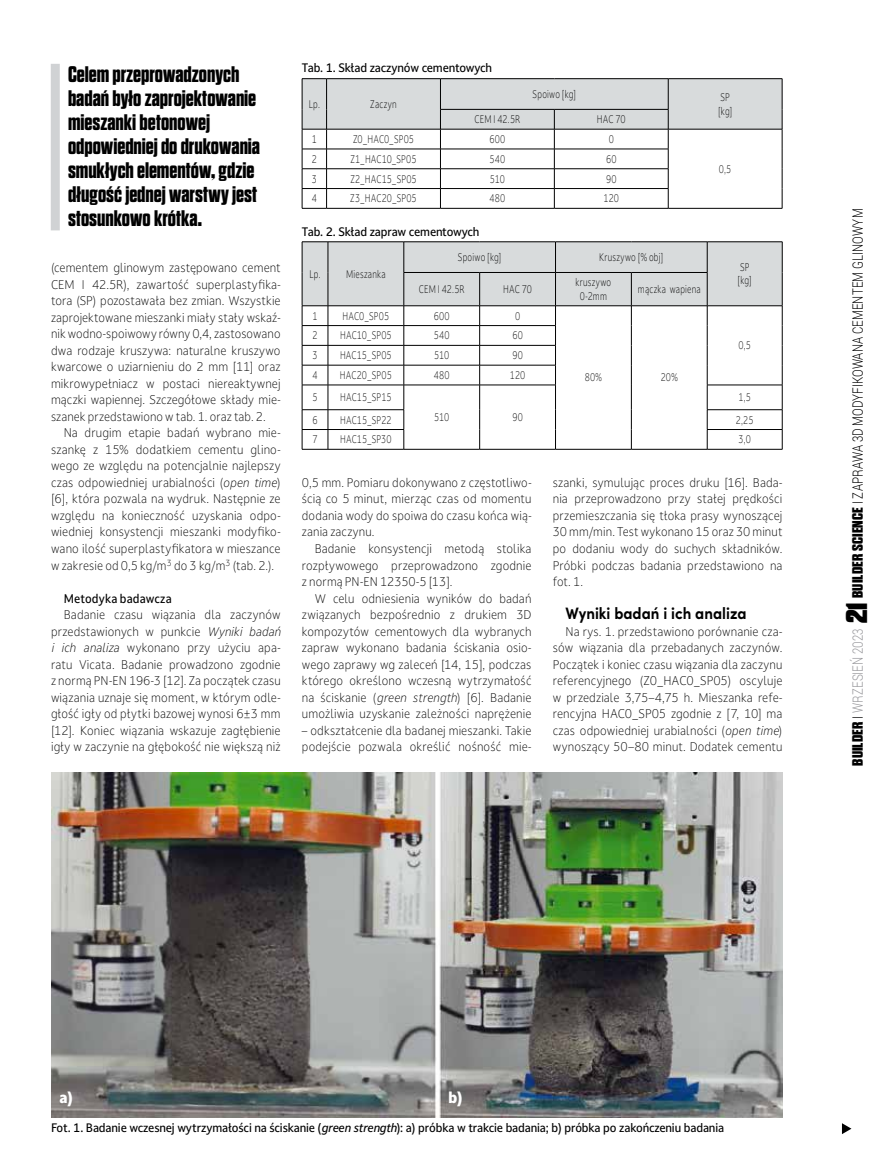
<style>
.page{position:relative;width:893px;height:1170px;background:#fff}
.page>*{position:absolute;margin:0;border:0;box-sizing:border-box;transform-origin:0 0}
.t1{font:700 expanded 22.5px/24px "Dharma Gothic E";color:#000;scale:1.05 1}
.t2{font:700 16.5px "Sofia Pro";color:#000;scale:.9 1}
.t3{font:900 15px "Darkmode On CC";color:#fff;scale:.95 1}
.t4{font:300 14.25px "Roboto";letter-spacing:.005em;color:#000;scale:.8 1}
.t5{font:300 12px/16.5px "Darkmode On CC";letter-spacing:.01em;color:#000;text-align:justify;scale:.93 1}
.t6{font:300 12px/16.5px "Darkmode On CC";letter-spacing:.01em;color:#000;text-align:justify;scale:.92 1}
.t7{font:500 12px "Darkmode On CC";letter-spacing:.01em;color:#000;scale:.92 1}
.t8{font:500 11.7px "Darkmode On CC";letter-spacing:-.015em;color:#000;scale:.95 1}
.t9{font:300 10.5px/13.5px "Darkmode On CC";letter-spacing:.02em;color:#000;scale:.75 1}
.s1{font-style:italic}
.s2{font-family:"Dharma Gothic E";font-weight:700;font-stretch:expanded;font-size:15px}
.s3{color:#98989c}
.s4{font-family:"Dharma Gothic E";font-weight:800;font-size:30px}
</style>
<div class="page">
<svg style="left:842px;top:1123px;width:9px;height:11px"></svg>
<svg style="left:302px;top:78px;width:481px;height:131px"></svg>
<hr style="left:327px;top:208px;width:113px;height:1px;background:#000">
<hr style="left:440px;top:208px;width:114px;height:1px;background:#000">
<hr style="left:554px;top:208px;width:114px;height:1px;background:#000">
<hr style="left:668px;top:208px;width:114px;height:1px;background:#000">
<svg style="left:302px;top:241px;width:481px;height:209px"></svg>
<hr style="left:328px;top:449px;width:76px;height:1px;background:#000">
<hr style="left:404px;top:449px;width:76px;height:1px;background:#000">
<hr style="left:480px;top:449px;width:75px;height:1px;background:#000">
<hr style="left:555px;top:449px;width:76px;height:1px;background:#000">
<hr style="left:631px;top:449px;width:76px;height:1px;background:#000">
<hr style="left:707px;top:449px;width:75px;height:1px;background:#000">
<img style="left:51px;top:772px;width:731px;height:345px">
<div style="left:51px;top:64px;width:9px;height:166px;background:#d0d2d4"></div>
<h1 class="t1" style="left:68px;top:63px;width:184px">Celem przeprowadzonych badań było zaprojektowanie mieszanki betonowej odpowiedniej do drukowania smukłych elementów, gdzie długość jednej warstwy jest stosunkowo krótka.</h1>
<p class="t5" style="left:51px;top:259px;width:248px">(cementem glinowym zastępowano cement CEM I 42.5R), zawartość superplastyfika&shy;tora (SP) pozostawała bez zmian. Wszystkie zaprojektowane mieszanki miały stały wskaź&shy;nik wodno-spoiwowy równy 0,4, zastosowano dwa rodzaje kruszywa: naturalne kruszywo kwarcowe o uziarnieniu do 2 mm [11] oraz mikrowypełniacz w postaci niereaktywnej mączki wapiennej. Szczegółowe składy mie&shy;szanek przedstawiono w tab. 1. oraz tab. 2.</p>
<p class="t5" style="left:51px;top:424px;width:248px;text-indent:13px">Na drugim etapie badań wybrano mie&shy;szankę z 15% dodatkiem cementu glino&shy;wego ze względu na potencjalnie najlepszy czas odpowiedniej urabialności (<span class="s1">open time</span>) [6], która pozwala na wydruk. Następnie ze względu na konieczność uzyskania odpo&shy;wiedniej konsystencji mieszanki modyfiko&shy;wano ilość superplastyfikatora w mieszance w zakresie od 0,5 kg/m<sup>3</sup> do 3 kg/m<sup>3</sup> (tab. 2.).</p>
<p class="t7" style="left:64px;top:590px;width:119px">Metodyka badawcza</p>
<p class="t5" style="left:51px;top:606px;width:248px;text-indent:13px">Badanie czasu wiązania dla zaczynów przedstawionych w punkcie <span class="s1">Wyniki badań i ich analiza</span> wykonano przy użyciu apa&shy;ratu Vicata. Badanie prowadzono zgodnie z normą PN-EN 196-3 [12]. Za początek czasu wiązania uznaje się moment, w którym odle&shy;głość igły od płytki bazowej wynosi 6±3 mm [12]. Koniec wiązania wskazuje zagłębienie igły w zaczynie na głębokość nie większą niż</p>
<p class="t8" style="left:302px;top:60px;width:202px">Tab. 1. Skład zaczynów cementowych</p>
<p class="t9" style="left:309px;top:97px;width:16px">Lp.</p>
<p class="t9" style="left:370px;top:97px;width:37px">Zaczyn</p>
<p class="t9" style="left:533px;top:87px;width:59px">Spoiwo [kg]</p>
<p class="t9" style="left:718px;top:90px;width:20px">SP [kg]</p>
<p class="t9" style="left:475px;top:112px;width:62px">CEM I 42.5R</p>
<p class="t9" style="left:597px;top:112px;width:40px">HAC 70</p>
<p class="t9" style="left:312px;top:132px;width:8px">1</p>
<p class="t9" style="left:353px;top:132px;width:83px">Z0_HAC0_SP05</p>
<p class="t9" style="left:489px;top:132px;width:23px">600</p>
<p class="t9" style="left:609px;top:132px;width:8px">0</p>
<p class="t9" style="left:312px;top:152px;width:8px">2</p>
<p class="t9" style="left:350px;top:152px;width:90px">Z1_HAC10_SP05</p>
<p class="t9" style="left:489px;top:152px;width:23px">540</p>
<p class="t9" style="left:606px;top:152px;width:15px">60</p>
<p class="t9" style="left:312px;top:172px;width:8px">3</p>
<p class="t9" style="left:350px;top:172px;width:90px">Z2_HAC15_SP05</p>
<p class="t9" style="left:490px;top:172px;width:21px">510</p>
<p class="t9" style="left:606px;top:172px;width:15px">90</p>
<p class="t9" style="left:312px;top:191px;width:8px">4</p>
<p class="t9" style="left:350px;top:191px;width:90px">Z3_HAC20_SP05</p>
<p class="t9" style="left:489px;top:191px;width:23px">480</p>
<p class="t9" style="left:604px;top:191px;width:22px">120</p>
<p class="t8" style="left:302px;top:223px;width:188px">Tab. 2. Skład zapraw cementowych</p>
<p class="t9" style="left:309px;top:267px;width:16px">Lp.</p>
<p class="t9" style="left:346px;top:267px;width:54px">Mieszanka</p>
<p class="t9" style="left:458px;top:250px;width:59px">Spoiwo [kg]</p>
<p class="t9" style="left:599px;top:250px;width:87px">Kruszywo [% obj]</p>
<p class="t9" style="left:419px;top:282px;width:62px">CEM I 42.5R</p>
<p class="t9" style="left:503px;top:282px;width:40px">HAC 70</p>
<p class="t9" style="left:576px;top:275px;width:49px;text-align:center">kruszywo<br>0-2mm</p>
<p class="t9" style="left:638px;top:282px;width:85px">mączka wapiena</p>
<p class="t9" style="left:312px;top:309px;width:8px">1</p>
<p class="t9" style="left:343px;top:309px;width:64px">HAC0_SP05</p>
<p class="t9" style="left:434px;top:309px;width:23px">600</p>
<p class="t9" style="left:515px;top:309px;width:8px">0</p>
<p class="t9" style="left:719px;top:162px;width:18px">0,5</p>
<p class="t9" style="left:738px;top:260px;width:20px">SP [kg]</p>
<p class="t9" style="left:312px;top:328px;width:8px">2</p>
<p class="t9" style="left:340px;top:328px;width:70px">HAC10_SP05</p>
<p class="t9" style="left:434px;top:328px;width:23px">540</p>
<p class="t9" style="left:512px;top:328px;width:15px">60</p>
<p class="t9" style="left:312px;top:348px;width:8px">3</p>
<p class="t9" style="left:340px;top:348px;width:70px">HAC15_SP05</p>
<p class="t9" style="left:434px;top:348px;width:21px">510</p>
<p class="t9" style="left:512px;top:348px;width:15px">90</p>
<p class="t9" style="left:312px;top:368px;width:8px">4</p>
<p class="t9" style="left:340px;top:368px;width:71px">HAC20_SP05</p>
<p class="t9" style="left:434px;top:368px;width:23px">480</p>
<p class="t9" style="left:510px;top:368px;width:22px">120</p>
<p class="t9" style="left:312px;top:390px;width:8px">5</p>
<p class="t9" style="left:340px;top:390px;width:70px">HAC15_SP15</p>
<p class="t9" style="left:434px;top:410px;width:21px">510</p>
<p class="t9" style="left:512px;top:410px;width:15px">90</p>
<p class="t9" style="left:738px;top:338px;width:18px">0,5</p>
<p class="t9" style="left:585px;top:370px;width:25px">80%</p>
<p class="t9" style="left:661px;top:370px;width:24px">20%</p>
<p class="t9" style="left:738px;top:390px;width:18px">1,5</p>
<p class="t9" style="left:312px;top:412px;width:8px">6</p>
<p class="t9" style="left:340px;top:412px;width:70px">HAC15_SP22</p>
<p class="t9" style="left:736px;top:412px;width:25px">2,25</p>
<p class="t9" style="left:312px;top:432px;width:8px">7</p>
<p class="t9" style="left:340px;top:432px;width:70px">HAC15_SP30</p>
<p class="t9" style="left:739px;top:432px;width:18px">3,0</p>
<p class="t6" style="left:302px;top:474px;width:251px">0,5 mm. Pomiaru dokonywano z częstotliwo&shy;ścią co 5 minut, mierząc czas od momentu dodania wody do spoiwa do czasu końca wią&shy;zania zaczynu.</p>
<p class="t5" style="left:302px;top:540px;width:248px;text-indent:13px">Badanie konsystencji metodą stolika rozpływowego przeprowadzono zgodnie z normą PN-EN 12350-5 [13].</p>
<p class="t5" style="left:302px;top:589px;width:248px;text-indent:13px">W celu odniesienia wyników do badań związanych bezpośrednio z drukiem 3D kompozytów cementowych dla wybranych zapraw wykonano badania ściskania osio&shy;wego zaprawy wg zaleceń [14, 15], podczas którego określono wczesną wytrzymałość na ściskanie (<span class="s1">green strength</span>) [6]. Badanie umożliwia uzyskanie zależności naprężenie</p>
<p class="t5" style="left:302px;top:721px;width:248px">– odkształcenie dla badanej mieszanki. Takie podejście pozwala określić nośność mie-</p>
<p class="t5" style="left:553px;top:474px;width:248px">szanki, symulując proces druku [16]. Bada&shy;nia przeprowadzono przy stałej prędkości przemieszczania się tłoka prasy wynoszącej 30 mm/min. Test wykonano 15 oraz 30 minut po dodaniu wody do suchych składników.<br>Próbki podczas badania przedstawiono na fot. 1.</p>
<h2 class="t2" style="left:566px;top:600px;width:203px">Wyniki badań i ich analiza</h2>
<p class="t5" style="left:553px;top:622px;width:248px;text-indent:13px">Na rys. 1. przedstawiono porównanie cza&shy;sów wiązania dla przebadanych zaczynów.<br>Początek i koniec czasu wiązania dla zaczynu referencyjnego (Z0_HAC0_SP05) oscyluje w przedziale 3,75–4,75 h. Mieszanka refe&shy;rencyjna HAC0_SP05 zgodnie z [7, 10] ma czas odpowiedniej urabialności (<span class="s1">open time</span>) wynoszący 50–80 minut. Dodatek cementu</p>
<p class="t4" style="left:848px;top:765px;width:698px;rotate:-90deg"><span class="s2">BUILDER</span> I <span class="s3">WRZESIEŃ 2023</span> <span class="s4">21</span> <span class="s2">BUILDER SCIENCE</span> I ZAPRAWA 3D MODYFIKOWANA CEMENTEM GLINOWYM</p>
<p class="t3" style="left:60px;top:1087px;width:16px">a)</p>
<p class="t3" style="left:448px;top:1087px;width:16px">b)</p>
<p class="t8" style="left:51px;top:1119px;width:710px">Fot. 1. Badanie wczesnej wytrzymałości na ściskanie (<span class="s1">green strength</span>): a) próbka w trakcie badania; b) próbka po zakończeniu badania</p>
</div>
